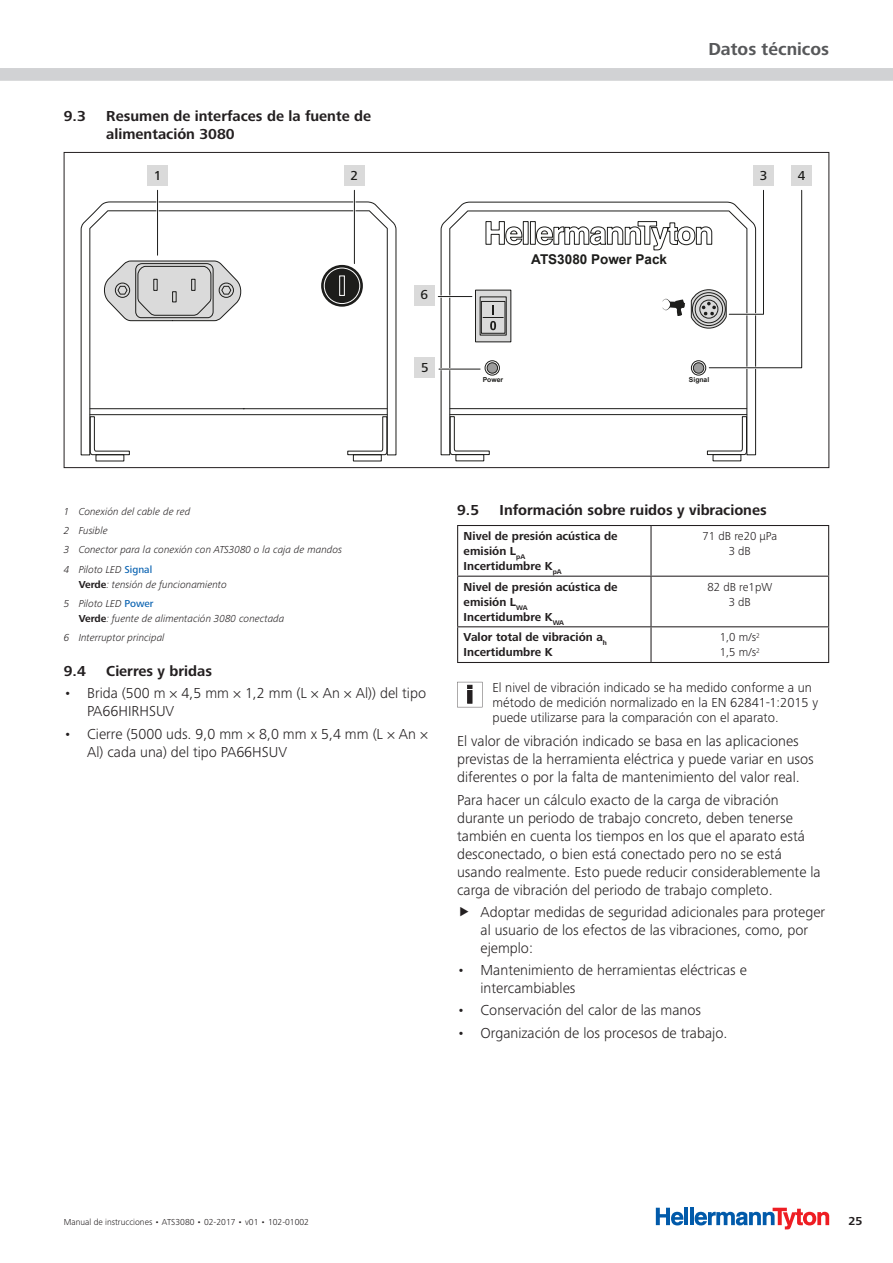
<style>
.page{position:relative;width:893px;height:1263px;background:#fff}
.page>*{position:absolute;margin:0;border:0;box-sizing:border-box;transform-origin:0 0}
.t1{font:700 18px "Frutiger Next LTW1 G";color:#57585a}
.HT_Copy{font:300 15px/18px "Frutiger Next LTW1 G";color:#231f20}
.t2{font:700 15px/18px "Frutiger Next LTW1 G";color:#231f20}
.HT_Umwelt_Info_Tabel{font:300 13.5px/15px "Frutiger Next LTW1 G";color:#231f20}
.t3{font:700 13.5px "Arial";color:#1d1d1b}
.t4{font:500 13.5px "Frutiger Next LTW1 G";color:#1d1d1b}
.HT_Tab_bold_links{font:700 12px/15px "Frutiger Next LTW1 G";color:#231f20}
.HT_Tab_light_mittig{font:300 12px "Frutiger Next LTW1 G";color:#231f20}
.t5{font:italic 300 10.5px/15px "Frutiger Next LTW1 G";color:#231f20}
.t6{font:300 9px "Frutiger Next LTW1 G";color:#231f20}
.t7{font:700 6.75px "Arial";color:#1d1d1b}
.s1{font-weight:500;font-style:normal;color:#0c64b2}
.s2{font-weight:700;font-style:normal}
</style>
<div class="page">
<div style="left:0;top:68px;width:893px;height:13px;background:#d1d2d4"></div>
<hr style="left:684px;top:1208px;width:4px;height:17px;background:#015aaa">
<hr style="left:690px;top:1208px;width:4px;height:17px;background:#015aaa">
<svg style="left:656px;top:1208px;width:27px;height:17px"></svg>
<svg style="left:695px;top:1208px;width:134px;height:21px"></svg>
<svg style="left:80px;top:201px;width:317px;height:255px"></svg>
<svg style="left:347px;top:416px;width:41px;height:39px"></svg>
<hr style="left:90px;top:414px;width:297px;height:1px;background:#1d1d1b">
<hr style="left:90px;top:408px;width:297px;height:1px;background:#1d1d1b">
<div style="left:96px;top:454px;width:28px;height:7px;border:1px solid #1d1d1b"></div>
<div style="left:353px;top:454px;width:29px;height:7px;border:1px solid #1d1d1b"></div>
<svg style="left:321px;top:265px;width:42px;height:42px"></svg>
<div style="left:324px;top:268px;width:36px;height:36px;background:#1d1d1b;border-radius:50%"></div>
<div style="left:324px;top:268px;width:36px;height:36px;border:1px solid #fff;border-radius:50%"></div>
<div style="left:339px;top:276px;width:6px;height:20px;border:1px solid #fff"></div>
<svg style="left:102px;top:260px;width:141px;height:61px;background:#cacaca"></svg>
<div style="left:153px;top:279px;width:5px;height:12px;border:1px solid #1d1d1b"></div>
<div style="left:172px;top:291px;width:5px;height:11px;border:1px solid #1d1d1b"></div>
<div style="left:191px;top:279px;width:4px;height:12px;border:1px solid #1d1d1b"></div>
<svg style="left:440px;top:201px;width:316px;height:254px"></svg>
<svg style="left:707px;top:416px;width:40px;height:39px"></svg>
<hr style="left:450px;top:414px;width:297px;height:1px;background:#1d1d1b">
<hr style="left:450px;top:408px;width:297px;height:1px;background:#1d1d1b">
<div style="left:691px;top:360px;width:15px;height:15px;border:1px solid #1d1d1b;border-radius:50%"></div>
<div style="left:693px;top:363px;width:11px;height:10px;background:#9d9d9d;border-radius:50%"></div>
<div style="left:693px;top:362px;width:11px;height:12px;border:1px solid #1d1d1b;border-radius:50%"></div>
<svg style="left:485px;top:361px;width:14px;height:14px"></svg>
<div style="left:485px;top:360px;width:15px;height:15px;border:1px solid #1d1d1b;border-radius:50%"></div>
<div style="left:487px;top:363px;width:11px;height:10px;background:#9d9d9d;border-radius:50%"></div>
<div style="left:487px;top:362px;width:11px;height:12px;border:1px solid #1d1d1b;border-radius:50%"></div>
<div style="left:523px;top:221px;width:5px;height:23px;border:1px solid #1d1d1b"></div>
<div style="left:530px;top:221px;width:5px;height:23px;border:1px solid #1d1d1b"></div>
<svg style="left:486px;top:221px;width:36px;height:24px"></svg>
<div style="left:475px;top:290px;width:36px;height:52px;background:#dadada"></div>
<div style="left:475px;top:290px;width:36px;height:52px;border:1px solid #1d1d1b"></div>
<div style="left:480px;top:296px;width:27px;height:39px;border:1px solid #1d1d1b"></div>
<div style="left:481px;top:301px;width:24px;height:32px;border:1px solid #1d1d1b"></div>
<svg style="left:483px;top:305px;width:20px;height:25px"></svg>
<div style="left:455px;top:454px;width:29px;height:7px;border:1px solid #1d1d1b"></div>
<div style="left:713px;top:454px;width:28px;height:7px;border:1px solid #1d1d1b"></div>
<hr style="left:438px;top:295px;width:34px;height:3px;background:#fff">
<hr style="left:438px;top:296px;width:34px;height:1px;background:#1d1d1b">
<div style="left:414px;top:285px;width:20px;height:21px;background:#dadada"></div>
<hr style="left:156px;top:190px;width:3px;height:65px;background:#fff">
<hr style="left:157px;top:190px;width:1px;height:65px;background:#1d1d1b">
<div style="left:147px;top:166px;width:21px;height:20px;background:#dadada"></div>
<hr style="left:353px;top:190px;width:3px;height:74px;background:#fff">
<hr style="left:354px;top:190px;width:1px;height:74px;background:#1d1d1b">
<div style="left:344px;top:166px;width:21px;height:20px;background:#dadada"></div>
<div style="left:753px;top:166px;width:21px;height:20px;background:#dadada"></div>
<svg style="left:536px;top:189px;width:267px;height:181px"></svg>
<div style="left:791px;top:166px;width:21px;height:20px;background:#dadada"></div>
<hr style="left:439px;top:368px;width:41px;height:2px;background:#fff">
<hr style="left:439px;top:369px;width:41px;height:1px;background:#1d1d1b">
<div style="left:415px;top:358px;width:20px;height:20px;background:#dadada"></div>
<hr style="left:457px;top:525px;width:194px;height:1px;background:#231f20">
<hr style="left:457px;top:526px;width:1px;height:50px;background:#231f20">
<hr style="left:651px;top:525px;width:178px;height:1px;background:#231f20">
<hr style="left:650px;top:526px;width:2px;height:50px;background:#231f20">
<hr style="left:828px;top:526px;width:1px;height:50px;background:#231f20">
<hr style="left:457px;top:576px;width:194px;height:1px;background:#231f20">
<hr style="left:457px;top:577px;width:1px;height:49px;background:#231f20">
<hr style="left:651px;top:576px;width:178px;height:1px;background:#231f20">
<hr style="left:650px;top:577px;width:2px;height:49px;background:#231f20">
<hr style="left:828px;top:577px;width:1px;height:49px;background:#231f20">
<hr style="left:457px;top:626px;width:194px;height:1px;background:#231f20">
<hr style="left:457px;top:627px;width:1px;height:35px;background:#231f20">
<hr style="left:651px;top:626px;width:178px;height:1px;background:#231f20">
<hr style="left:650px;top:627px;width:2px;height:35px;background:#231f20">
<hr style="left:828px;top:627px;width:1px;height:35px;background:#231f20">
<hr style="left:457px;top:662px;width:194px;height:1px;background:#231f20">
<hr style="left:651px;top:662px;width:178px;height:1px;background:#231f20">
<svg style="left:457px;top:682px;width:25px;height:25px"></svg>
<p class="t2" style="left:64px;top:108px;width:24px">9.3</p>
<p class="t2" style="left:106px;top:108px;width:266px">Resumen de interfaces de la fuente de alimentación 3080</p>
<p class="t1" style="left:708px;top:39px;width:122px">Datos técnicos</p>
<p class="t4" style="left:154px;top:168px;width:9px">1</p>
<p class="t4" style="left:351px;top:168px;width:9px">2</p>
<p class="t4" style="left:760px;top:168px;width:9px">3</p>
<p class="t4" style="left:798px;top:168px;width:9px">4</p>
<p class="t4" style="left:420px;top:287px;width:9px">6</p>
<p class="t4" style="left:421px;top:360px;width:9px">5</p>
<p class="t3" style="left:531px;top:250px;width:137px">ATS3080 Power Pack</p>
<p class="t7" style="left:483px;top:375px;width:22px">Power</p>
<p class="t7" style="left:689px;top:375px;width:22px">Signal</p>
<p class="t5" style="left:64px;top:504px;width:128px">1 Conexión del cable de red</p>
<p class="t5" style="left:64px;top:523px;width:46px">2 Fusible</p>
<p class="t5" style="left:64px;top:542px;width:280px">3 Conector para la conexión con ATS3080 o la caja de mandos</p>
<p class="t5" style="left:79px;top:562px;width:150px;text-indent:-15px">4 Piloto LED <span class="s1">Signal<br></span><span class="s2">Verde</span>: tensión de funcionamiento</p>
<p class="t5" style="left:79px;top:596px;width:207px;text-indent:-15px">5 Piloto LED <span class="s1">Power<br></span><span class="s2">Verde</span>: fuente de alimentación 3080 conectada</p>
<p class="t5" style="left:64px;top:630px;width:102px">6 Interruptor principal</p>
<p class="t2" style="left:64px;top:663px;width:24px">9.4</p>
<p class="t2" style="left:106px;top:663px;width:107px">Cierres y bridas</p>
<p class="HT_Copy" style="left:87px;top:684px;width:340px;text-indent:-23px">• Brida (500 m × 4,5 mm × 1,2 mm (L × An × Al)) del tipo<br>PA66HIRHSUV</p>
<p class="HT_Copy" style="left:87px;top:725px;width:342px;text-indent:-23px">• Cierre (5000 uds. 9,0 mm × 8,0 mm x 5,4 mm (L × An ×<br>Al) cada una) del tipo PA66HSUV</p>
<p class="t2" style="left:457px;top:501px;width:24px">9.5</p>
<p class="t2" style="left:500px;top:501px;width:269px">Información sobre ruidos y vibraciones</p>
<p class="HT_Tab_bold_links" style="left:464px;top:529px;width:156px">Nivel de presión acústica de emisión L<sub>pA</sub></p>
<p class="HT_Tab_bold_links" style="left:464px;top:559px;width:100px">Incertidumbre K<sub>pA</sub></p>
<p class="HT_Tab_light_mittig" style="left:703px;top:529px;width:76px">71 dB re20 μPa</p>
<p class="HT_Tab_light_mittig" style="left:729px;top:544px;width:24px">3 dB</p>
<p class="HT_Tab_bold_links" style="left:464px;top:580px;width:156px">Nivel de presión acústica de emisión L<sub>WA</sub></p>
<p class="HT_Tab_bold_links" style="left:464px;top:610px;width:102px">Incertidumbre K<sub>WA</sub></p>
<p class="HT_Tab_light_mittig" style="left:707px;top:580px;width:66px">82 dB re1pW</p>
<p class="HT_Tab_light_mittig" style="left:729px;top:595px;width:24px">3 dB</p>
<p class="HT_Tab_light_mittig" style="left:720px;top:631px;width:42px">1,0 m/s<sup>2</sup></p>
<p class="HT_Tab_light_mittig" style="left:720px;top:646px;width:42px">1,5 m/s<sup>2</sup></p>
<p class="HT_Umwelt_Info_Tabel" style="left:493px;top:679px;width:327px">El nivel de vibración indicado se ha medido conforme a un método de medición normalizado en la EN 62841-1:2015 y puede utilizarse para la comparación con el aparato.</p>
<p class="HT_Copy" style="left:457px;top:732px;width:358px">El valor de vibración indicado se basa en las aplicaciones previstas de la herramienta eléctrica y puede variar en usos diferentes o por la falta de mantenimiento del valor real.</p>
<p class="HT_Copy" style="left:457px;top:790px;width:365px">Para hacer un cálculo exacto de la carga de vibración durante un periodo de trabajo concreto, deben tenerse también en cuenta los tiempos en los que el aparato está desconectado, o bien está conectado pero no se está usando realmente. Esto puede reducir considerablemente la carga de vibración del periodo de trabajo completo.</p>
<p class="HT_Copy" style="left:480px;top:903px;width:346px">Adoptar medidas de seguridad adicionales para proteger al usuario de los efectos de las vibraciones, como, por ejemplo:</p>
<p class="HT_Copy" style="left:480px;top:961px;width:268px;text-indent:-23px">• Mantenimiento de herramientas eléctricas e intercambiables</p>
<p class="HT_Copy" style="left:457px;top:1001px;width:246px">• Conservación del calor de las manos</p>
<p class="HT_Copy" style="left:457px;top:1023px;width:272px">• Organización de los procesos de trabajo.</p>
<p class="HT_Tab_bold_links" style="left:464px;top:630px;width:145px">Valor total de vibración a<sub>h</sub></p>
<p class="HT_Tab_bold_links" style="left:464px;top:645px;width:91px">Incertidumbre K</p>
<p class="t6" style="left:64px;top:1217px;width:247px">Manual de instrucciones • ATS3080 • 02-2017 • v01 • 102-01002</p>
<p class="HT_Tab_bold_links" style="left:848px;top:1214px;width:16px">25</p>
</div>
